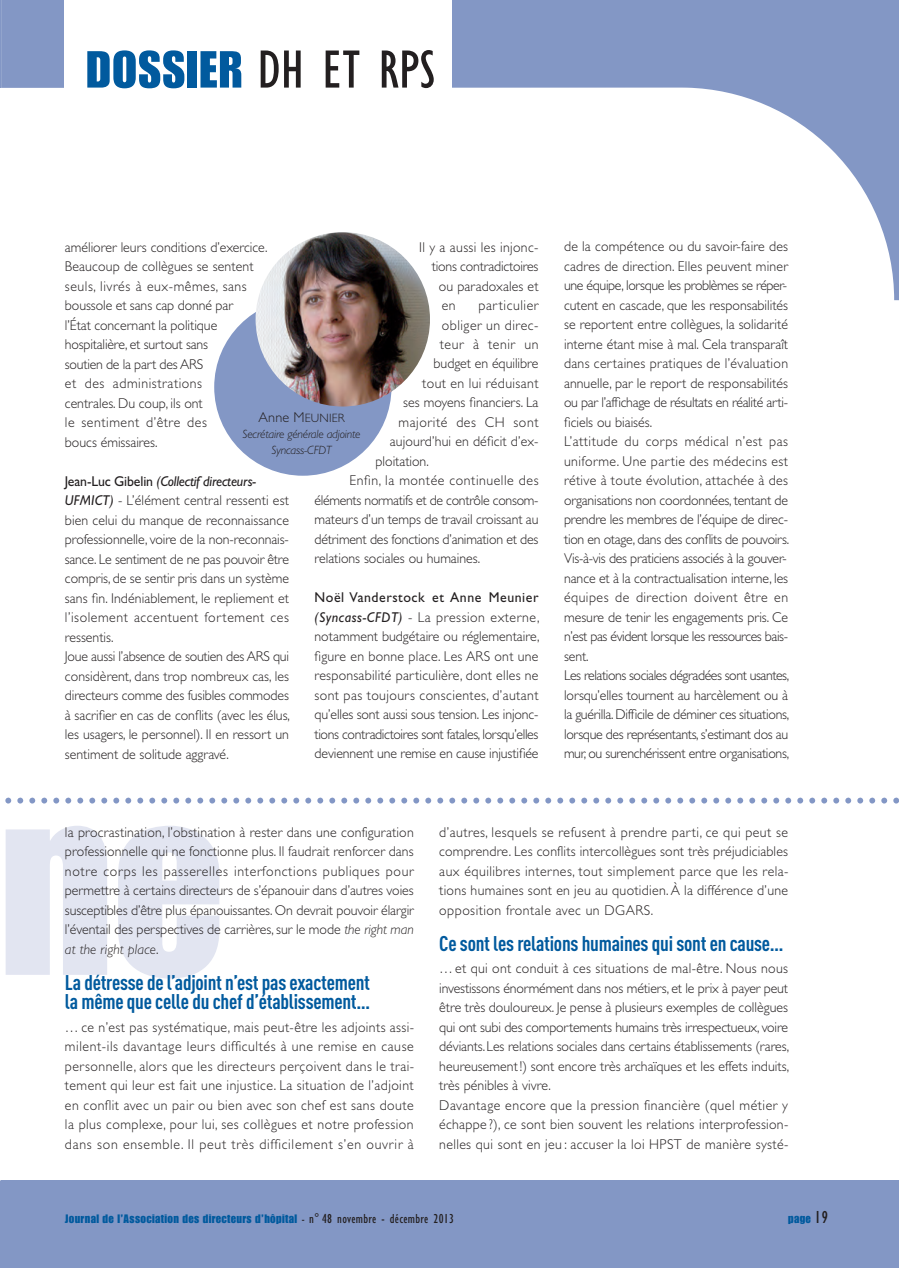
<style>
.page{position:relative;width:899px;height:1268px;background:#fff}
.page>*{position:absolute;margin:0;border:0;box-sizing:border-box;transform-origin:0 0}
.t1{font:51px "Impact LT Std";letter-spacing:.03em;color:#015a9e}
.t2{font:700 condensed 21px/19.5px "DINOT";letter-spacing:-.01em;color:#015a9e}
.t3{font:300 14.25px/19.5px "Gill Sans Std";color:#231f20}
.t4{font:300 14.25px "Gill Sans Std";letter-spacing:.04em;color:#231f20}
.t5{font:300 14.25px "Gill Sans Std";letter-spacing:-.02em;color:#231f20}
.t6{font:300 14.25px "Gill Sans Std";letter-spacing:.025em;color:#231f20}
.t7{font:300 14.25px "Gill Sans Std";letter-spacing:.03em;color:#231f20}
.t8{font:300 12.15px "Gill Sans Std";letter-spacing:.01em;color:#231f20}
.t9{font:12px "Impact LT Std";letter-spacing:.03em;color:#015a9e}
.t10{font:italic 300 12px/15.8px "Gill Sans Std";letter-spacing:-.015em;color:#231f20;text-align:center}
.s1{font-family:"Gill Sans Std";font-stretch:condensed;font-size:55.5px;color:#231f20}
.s2{font-weight:400}
.s3{font-weight:400;font-style:italic}
.s4{font-size:14.25px}
.s5{font-style:italic}
.s6{font-family:"Gill Sans Std";font-stretch:condensed;color:#231f20}
.s7{font-family:"Gill Sans Std";font-stretch:condensed;font-size:13.5px;color:#231f20}
.s8{font-family:"Gill Sans Std";font-stretch:condensed;font-size:18px;color:#231f20}
</style>
<div class="page">
<svg style="left:7px;top:797px;width:892px;height:137px"></svg>
<svg style="left:1px;top:0;width:898px;height:300px"></svg>
<hr style="left:0;top:0;width:1px;height:88px;background:#8397c5">
<svg style="left:0;top:798px;width:219px;height:470px"></svg>
<div style="left:1px;top:1180px;width:898px;height:88px;background:#8397c5"></div>
<div style="left:65px;top:0;width:387px;height:109px;background:#fff"></div>
<div style="left:214px;top:298px;width:177px;height:178px;background:#8397c5;border-radius:50%"></div>
<img style="left:255px;top:232px;width:175px;height:174px;border-radius:50%">
<p class="t1" style="left:86px;top:51px;width:350px">DOSSIER <span class="s1">DH ET RPS</span></p>
<p class="t6" style="left:419px;top:242px;width:121px">Il y a aussi les injonc-</p>
<p class="t3" style="left:432px;top:258px;width:108px">tions contradictoires</p>
<p class="t3" style="left:439px;top:278px;width:101px">ou paradoxales et</p>
<p class="t3" style="left:442px;top:297px;width:15px">en</p>
<p class="t4" style="left:478px;top:300px;width:61px">particulier</p>
<p class="t4" style="left:442px;top:320px;width:98px">obliger un direc-</p>
<p class="t4" style="left:440px;top:339px;width:100px">teur à tenir un</p>
<p class="t3" style="left:433px;top:356px;width:106px">budget en équilibre</p>
<p class="t7" style="left:422px;top:378px;width:118px">tout en lui réduisant</p>
<p class="t3" style="left:403px;top:394px;width:137px">ses moyens financiers. La</p>
<p class="t4" style="left:398px;top:417px;width:141px">majorité des CH sont</p>
<p class="t3" style="left:390px;top:433px;width:150px">aujourd’hui en déficit d’ex-</p>
<p class="t3" style="left:375px;top:453px;width:55px">ploitation.</p>
<p class="t4" style="left:349px;top:476px;width:190px">Enfin, la montée continuelle des</p>
<p class="t5" style="left:314px;top:495px;width:225px">éléments normatifs et de contrôle consom-</p>
<p class="t3" style="left:314px;top:511px;width:225px">mateurs d’un temps de travail croissant au</p>
<p class="t3" style="left:314px;top:531px;width:225px">détriment des fonctions d’animation et des</p>
<p class="t3" style="left:314px;top:550px;width:167px">relations sociales ou humaines.</p>
<p class="t3" style="left:314px;top:589px;width:227px;text-align:justify"><span class="s2">Noël Vanderstock et Anne Meunier </span><span class="s3">(Syncass-CFDT)</span> - La pression externe, notamment budgétaire ou réglementaire, figure en bonne place. Les ARS ont une responsabilité particulière, dont elles ne sont pas toujours conscientes, d’autant qu’elles sont aussi sous tension. Les injonc&shy;tions contradictoires sont fatales, lorsqu’elles deviennent une remise en cause injustifiée</p>
<p class="t3" style="left:65px;top:239px;width:204px">améliorer leurs conditions d’exercice.<br>Beaucoup de collègues se sentent seuls, livrés à eux-mêmes, sans boussole et sans cap donné par<br>l’État concernant la politique hospitalière, et surtout sans<br>soutien de la part des ARS<br>et des administrations<br>centrales. Du coup, ils ont<br>le sentiment d’être des<br>boucs émissaires.</p>
<p class="t3" style="left:65px;top:473px;width:227px"><span class="s2">Jean-Luc Gibelin</span> <span class="s3">(Collectif directeurs-UFMICT)</span> - L’élément central ressenti est bien celui du manque de reconnaissance professionnelle, voire de la non-reconnais&shy;sance. Le sentiment de ne pas pouvoir être compris, de se sentir pris dans un système sans fin. Indéniablement, le repliement et l’isolement accentuent fortement ces ressentis.<br>Joue aussi l’absence de soutien des ARS qui considèrent, dans trop nombreux cas, les directeurs comme des fusibles commodes à sacrifier en cas de conflits (avec les élus, les usagers, le personnel). Il en ressort un sentiment de solitude aggravé.</p>
<p class="t8" style="left:258px;top:414px;width:88px"><span class="s4">Anne M</span>EUNIER</p>
<p class="t10" style="left:243px;top:428px;width:119px">Secrétaire générale adjointe<br>Syncass-CFDT</p>
<p class="t3" style="left:564px;top:238px;width:227px">de la compétence ou du savoir-faire des cadres de direction. Elles peuvent miner une équipe, lorsque les problèmes se réper&shy;cutent en cascade, que les responsabilités se reportent entre collègues, la solidarité interne étant mise à mal. Cela transparaît dans certaines pratiques de l’évaluation annuelle, par le report de responsabilités ou par l’affichage de résultats en réalité arti&shy;ficiels ou biaisés.<br>L’attitude du corps médical n’est pas uniforme. Une partie des médecins est rétive à toute évolution, attachée à des organisations non coordonnées, tentant de prendre les membres de l’équipe de direc&shy;tion en otage, dans des conflits de pouvoirs.<br>Vis-à-vis des praticiens associés à la gouver&shy;nance et à la contractualisation interne, les équipes de direction doivent être en mesure de tenir les engagements pris. Ce n’est pas évident lorsque les ressources bais&shy;sent.<br>Les relations sociales dégradées sont usantes, lorsqu’elles tournent au harcèlement ou à la guérilla. Difficile de déminer ces situations, lorsque des représentants, s’estimant dos au mur, ou surenchérissent entre organisations,</p>
<p class="t3" style="left:65px;top:824px;width:350px;text-align:justify">la procrastination, l’obstination à rester dans une configuration professionnelle qui ne fonctionne plus. Il faudrait renforcer dans notre corps les passerelles interfonctions publiques pour permettre à certains directeurs de s’épanouir dans d’autres voies susceptibles d’être plus épanouissantes. On devrait pouvoir élargir l’éventail des perspectives de carrières, sur le mode <span class="s5">the right man at the right place</span>.</p>
<p class="t2" style="left:65px;top:974px;width:307px">La détresse de l’adjoint n’est pas exactement la même que celle du chef d’établissement…</p>
<p class="t3" style="left:65px;top:1019px;width:351px;text-align:justify">… ce n’est pas systématique, mais peut-être les adjoints assi&shy;milent-ils davantage leurs difficultés à une remise en cause personnelle, alors que les directeurs perçoivent dans le trai&shy;tement qui leur est fait une injustice. La situation de l’adjoint en conflit avec un pair ou bien avec son chef est sans doute la plus complexe, pour lui, ses collègues et notre profession dans son ensemble. Il peut très difficilement s’en ouvrir à</p>
<p class="t3" style="left:439px;top:824px;width:351px;text-align:justify">d’autres, lesquels se refusent à prendre parti, ce qui peut se comprendre. Les conflits intercollègues sont très préjudiciables aux équilibres internes, tout simplement parce que les rela&shy;tions humaines sont en jeu au quotidien. À la différence d’une opposition frontale avec un DGARS.</p>
<p class="t2" style="left:439px;top:935px;width:346px">Ce sont les relations humaines qui sont en cause…</p>
<p class="t3" style="left:439px;top:960px;width:351px">… et qui ont conduit à ces situations de mal-être. Nous nous investissons énormément dans nos métiers, et le prix à payer peut être très douloureux. Je pense à plusieurs exemples de collègues qui ont subi des comportements humains très irrespectueux, voire déviants. Les relations sociales dans certains établissements (rares, heureusement!) sont encore très archaïques et les effets induits, très pénibles à vivre.<br>Davantage encore que la pression financière (quel métier y échappe ?), ce sont bien souvent les relations interprofession&shy;nelles qui sont en jeu : accuser la loi HPST de manière systé-</p>
<p class="t9" style="left:65px;top:1214px;width:391px">Journal de l’Association des directeurs d’hôpital <span class="s6">-</span> <span class="s7">n° 48 novembre - décembre 2013</span></p>
<p class="t9" style="left:788px;top:1214px;width:41px">page <span class="s8">19</span></p>
</div>
